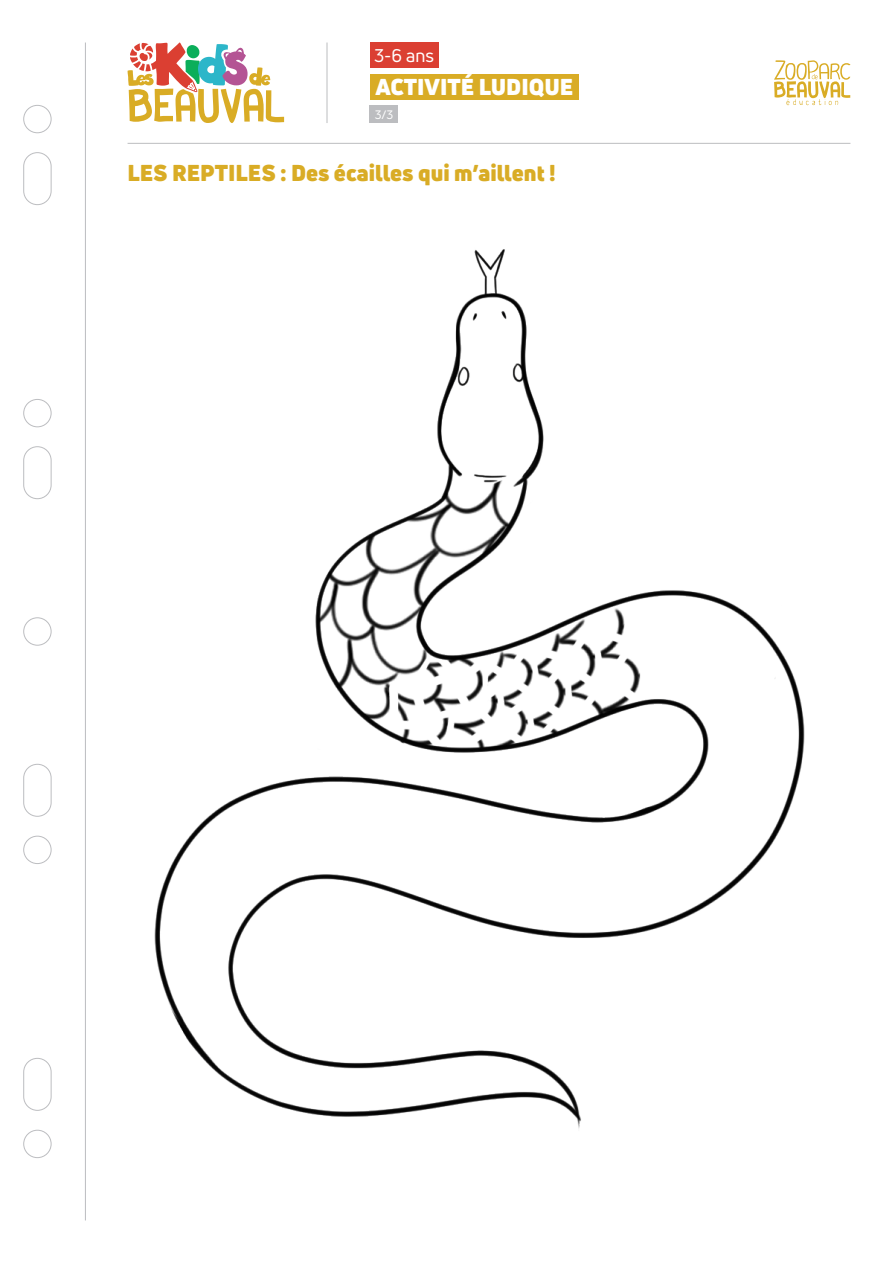
<style>
.page{position:relative;width:893px;height:1263px;background:#fff}
.page>*{position:absolute;margin:0;border:0;box-sizing:border-box;transform-origin:0 0}
.t1{font:900 22.5px "Uni Neue";color:#d9ac25}
.t2{font:900 22.5px "Uni Neue";color:#fff}
.t3{font:18px "Uni Neue";color:#fff}
.t4{font:12px "Uni Neue";color:#fff}
</style>
<div class="page">
<hr style="left:85px;top:43px;width:1px;height:1177px;background:#bcbdc0">
<div style="left:23px;top:105px;width:28px;height:28px;border:1px solid #bcbdc0;border-radius:50%"></div>
<div style="left:23px;top:1130px;width:28px;height:28px;border:1px solid #bcbdc0;border-radius:50%"></div>
<div style="left:23px;top:152px;width:28px;height:53px;border:1px solid #bcbdc0;border-radius:14px"></div>
<svg style="left:128px;top:43px;width:156px;height:80px"></svg>
<div style="left:370px;top:43px;width:68px;height:25px;background:#db3f32"></div>
<hr style="left:327px;top:43px;width:1px;height:80px;background:#bcbdc0">
<svg style="left:774px;top:60px;width:76px;height:45px"></svg>
<hr style="left:128px;top:143px;width:722px;height:1px;background:#bcbdc0">
<div style="left:370px;top:106px;width:28px;height:17px;background:#bcbdc0"></div>
<div style="left:370px;top:74px;width:209px;height:25px;background:#d9ac25"></div>
<img style="left:23px;top:249px;width:782px;height:895px">
<p class="t3" style="left:374px;top:44px;width:61px">3-6 ans</p>
<p class="t2" style="left:375px;top:71px;width:200px">ACTIVITÉ LUDIQUE</p>
<p class="t4" style="left:375px;top:107px;width:20px">3/3</p>
<p class="t1" style="left:128px;top:157px;width:430px">LES REPTILES : Des écailles qui m’aillent !</p>
</div>
